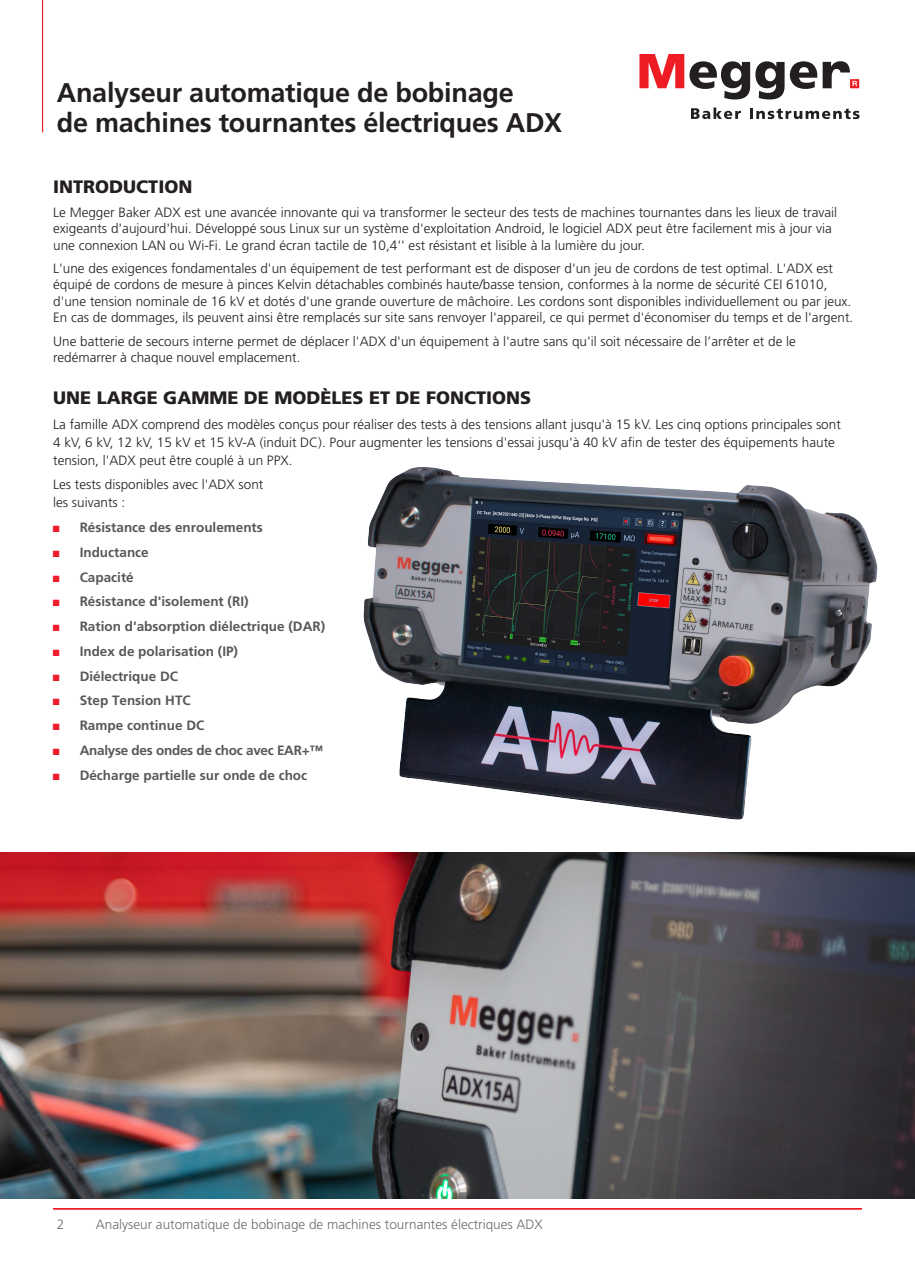
<style>
.page{position:relative;width:915px;height:1263px;background:#fff}
.page>*{position:absolute;margin:0;border:0;box-sizing:border-box;transform-origin:0 0}
.Page_Header_Bold{font:700 27px/30px "Frutiger LT Std";letter-spacing:-.01em;color:#231f20}
.Product_heading{font:900 18px "Frutiger LT Std";color:#231f20}
.Body{font:300 13.5px/16.5px "Frutiger LT Std";color:#231f20}
.Bullets_80{font:700 13.5px "Frutiger LT Pro";color:#57585a}
.Body-2{font:300 13.5px "Frutiger LT Std";color:#6c6d70}
.Bullets_80-2{font:700 13.5px "Frutiger LT Pro";letter-spacing:-.02em;color:#57585a}
.s1{color:#ee1b2c}
</style>
<div class="page">
<img style="left:0;top:853px;width:914px;height:345px">
<hr style="left:42px;top:0;width:1px;height:132px;background:#ee1d23">
<svg style="left:639px;top:54px;width:110px;height:46px"></svg>
<svg style="left:755px;top:61px;width:103px;height:39px"></svg>
<svg style="left:691px;top:107px;width:49px;height:12px"></svg>
<svg style="left:750px;top:108px;width:109px;height:11px"></svg>
<hr style="left:53px;top:1208px;width:808px;height:1px;background:#ee1d23">
<img style="left:363px;top:467px;width:515px;height:352px">
<p class="Page_Header_Bold" style="left:57px;top:78px;width:507px">Analyseur automatique de bobinage<br>de machines tournantes électriques ADX</p>
<p class="Product_heading" style="left:53px;top:176px;width:141px">INTRODUCTION</p>
<p class="Body" style="left:53px;top:204px;width:785px">Le Megger Baker ADX est une avancée innovante qui va transformer le secteur des tests de machines tournantes dans les lieux de travail exigeants d'aujourd'hui. Développé sous Linux sur un système d'exploitation Android, le logiciel ADX peut être facilement mis à jour via une connexion LAN ou Wi-Fi. Le grand écran tactile de 10,4'' est résistant et lisible à la lumière du jour.</p>
<p class="Body" style="left:53px;top:260px;width:801px">L'une des exigences fondamentales d'un équipement de test performant est de disposer d'un jeu de cordons de test optimal. L'ADX est équipé de cordons de mesure à pinces Kelvin détachables combinés haute/basse tension, conformes à la norme de sécurité CEI 61010, d'une tension nominale de 16 kV et dotés d'une grande ouverture de mâchoire. Les cordons sont disponibles individuellement ou par jeux.<br>En cas de dommages, ils peuvent ainsi être remplacés sur site sans renvoyer l'appareil, ce qui permet d'économiser du temps et de l'argent.</p>
<p class="Body" style="left:53px;top:333px;width:744px">Une batterie de secours interne permet de déplacer l'ADX d'un équipement à l'autre sans qu'il soit nécessaire de l’arrêter et de le redémarrer à chaque nouvel emplacement.</p>
<p class="Product_heading" style="left:53px;top:387px;width:479px">UNE LARGE GAMME DE MODÈLES ET DE FONCTIONS</p>
<p class="Body" style="left:53px;top:415px;width:788px;line-height:18px">La famille ADX comprend des modèles conçus pour réaliser des tests à des tensions allant jusqu'à 15 kV. Les cinq options principales sont<br>4 kV, 6 kV, 12 kV, 15 kV et 15 kV-A (induit DC). Pour augmenter les tensions d'essai jusqu'à 40 kV afin de tester des équipements haute tension, l'ADX peut être couplé à un PPX.</p>
<p class="Body" style="left:53px;top:476px;width:212px;line-height:18px">Les tests disponibles avec l'ADX sont les suivants :</p>
<p class="Bullets_80" style="left:53px;top:519px;width:212px"><span class="s1">■</span> Résistance des enroulements</p>
<p class="Bullets_80" style="left:53px;top:544px;width:97px"><span class="s1">■</span> Inductance</p>
<p class="Bullets_80" style="left:53px;top:569px;width:83px"><span class="s1">■</span> Capacité</p>
<p class="Bullets_80" style="left:53px;top:594px;width:197px"><span class="s1">■</span> Résistance d'isolement (RI)</p>
<p class="Bullets_80" style="left:53px;top:618px;width:274px"><span class="s1">■</span> Ration d'absorption diélectrique (DAR)</p>
<p class="Bullets_80" style="left:53px;top:643px;width:187px"><span class="s1">■</span> Index de polarisation (IP)</p>
<p class="Bullets_80" style="left:53px;top:668px;width:127px"><span class="s1">■</span> Diélectrique DC</p>
<p class="Bullets_80" style="left:53px;top:693px;width:140px"><span class="s1">■</span> Step Tension HTC</p>
<p class="Bullets_80" style="left:53px;top:717px;width:153px"><span class="s1">■</span> Rampe continue DC</p>
<p class="Bullets_80-2" style="left:53px;top:742px;width:272px"><span class="s1">■</span> Analyse des ondes de choc avec EAR+™</p>
<p class="Bullets_80" style="left:53px;top:767px;width:256px"><span class="s1">■</span> Décharge partielle sur onde de choc</p>
<p class="Body-2" style="left:57px;top:1217px;width:9px">2</p>
<p class="Body-2" style="left:96px;top:1217px;width:448px">Analyseur automatique de bobinage de machines tournantes électriques ADX</p>
</div>
